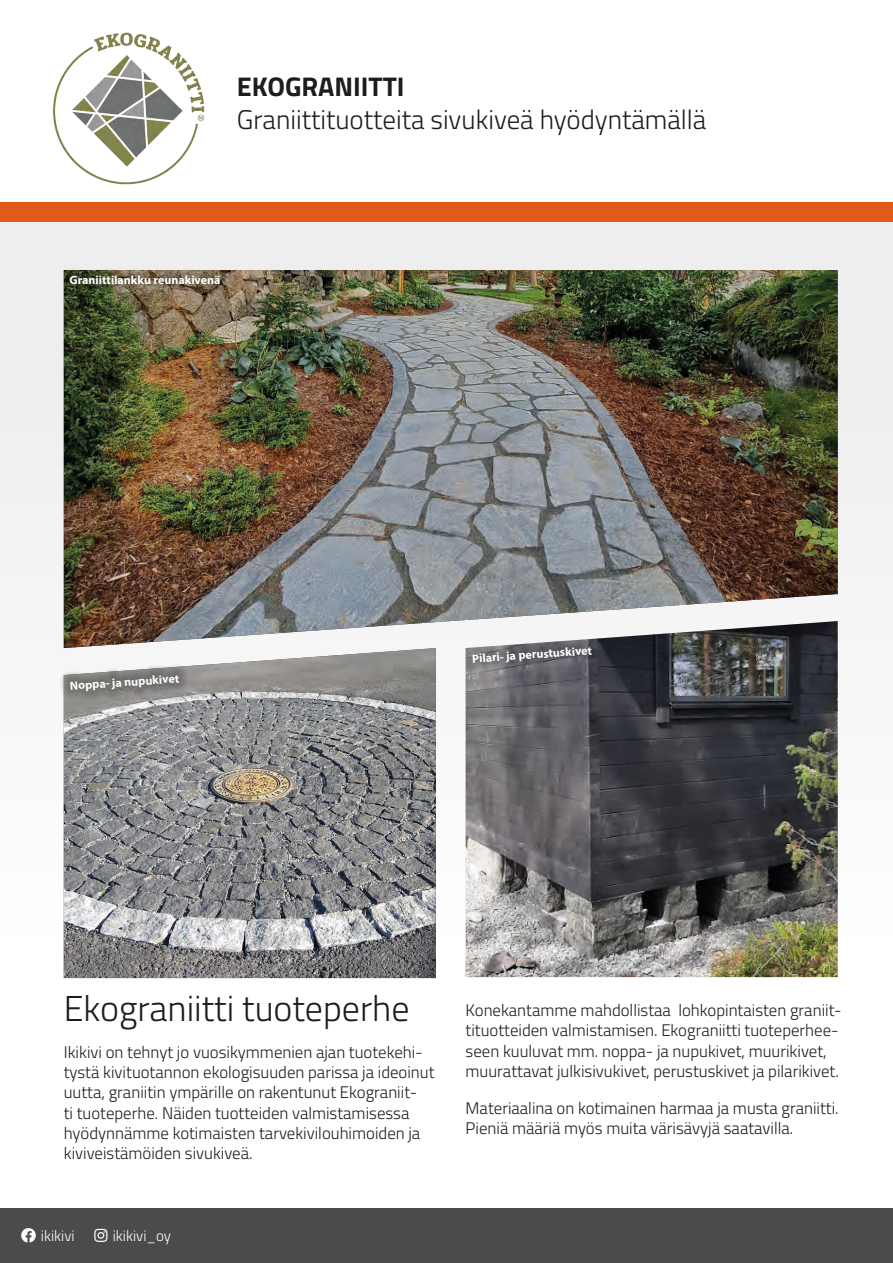
<style>
.page{position:relative;width:893px;height:1263px;background:#fff}
.page>*{position:absolute;margin:0;border:0;box-sizing:border-box;transform-origin:0 0}
.t1{font:300 36px "Titillium Web";color:#1d1d1b}
.H2_oikea{font:300 27px/32.4px "Titillium Web";color:#1d1d1b}
.Ingressit{font:300 16.8px/20.1px "Titillium Web";color:#1d1d1b}
.t2{font:300 15px "Titillium Web";color:#fff}
.Tuotteet{font:700 12px "Myriad Pro";color:#fff}
.s1{font-weight:700}
</style>
<div class="page">
<div style="left:0;top:223px;width:893px;height:751px;background:#ededed"></div>
<div style="left:0;top:202px;width:893px;height:20px;background:#e05a1a"></div>
<div style="left:0;top:1209px;width:893px;height:54px;background:#4b4b4a"></div>
<img style="left:466px;top:648px;width:372px;height:329px">
<img style="left:53px;top:32px;width:152px;height:153px">
<svg style="left:465px;top:648px;width:137px;height:26px;background:#65656a"></svg>
<img style="left:64px;top:648px;width:372px;height:330px">
<img style="left:64px;top:270px;width:774px;height:378px">
<svg style="left:62px;top:663px;width:128px;height:40px"></svg>
<div style="left:61px;top:266px;width:168px;height:27px;background:#1d1d1b;opacity:.75"></div>
<p class="H2_oikea" style="left:237px;top:69px;width:471px"><span class="s1">EKOGRANIITTI<br></span>Graniittituotteita sivukiveä hyödyntämällä</p>
<p class="Tuotteet" style="left:70px;top:272px;width:152px">Graniittilankku reunakivenä</p>
<p class="Tuotteet" style="left:69px;top:678px;width:111px;rotate:-4deg">Noppa- ja nupukivet</p>
<p class="Tuotteet" style="left:472px;top:651px;width:121px;rotate:-4deg">Pilari- ja perustuskivet</p>
<h2 class="t1" style="left:64px;top:982px;width:347px">Ekograniitti tuoteperhe</h2>
<p class="Ingressit" style="left:64px;top:1041px;width:372px">Ikikivi on tehnyt jo vuosikymmenien ajan tuotekehi&shy;tystä kivituotannon ekologisuuden parissa ja ideoinut uutta, graniitin ympärille on rakentunut Ekograniit-<br>ti tuoteperhe. Näiden tuotteiden valmistamisessa hyödynnämme kotimaisten tarvekivilouhimoiden ja kiviveistämöiden sivukiveä.</p>
<p class="t2" style="left:41px;top:1225px;width:35px">ikikivi</p>
<p class="t2" style="left:113px;top:1225px;width:60px">ikikivi_oy</p>
<p class="Ingressit" style="left:466px;top:999px;width:377px">Konekantamme mahdollistaa lohkopintaisten graniit&shy;tituotteiden valmistamisen. Ekograniitti tuoteperhee&shy;seen kuuluvat mm. noppa- ja nupukivet, muurikivet, muurattavat julkisivukivet, perustuskivet ja pilarikivet.</p>
<p class="Ingressit" style="left:466px;top:1097px;width:375px">Materiaalina on kotimainen harmaa ja musta graniitti.<br>Pieniä määriä myös muita värisävyjä saatavilla.</p>
</div>
